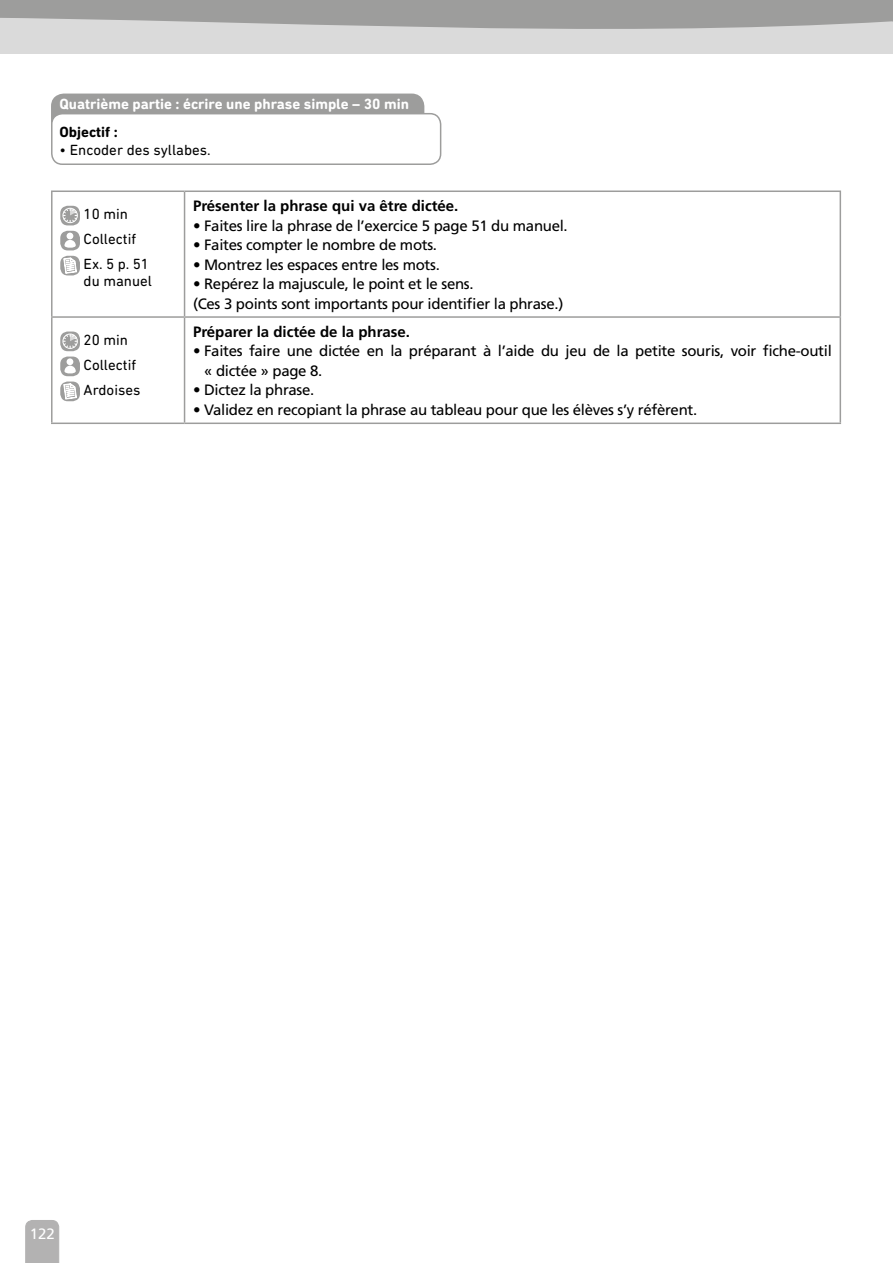
<style>
.page{position:relative;width:893px;height:1263px;background:#fff}
.page>*{position:absolute;margin:0;border:0;box-sizing:border-box;transform-origin:0 0}
.t1{font:15px/19.5px "Frutiger LT Std";letter-spacing:-.02em;color:#000}
.t2{font:15px/25px "DIN Next Rounded LT Pro";color:#000}
.t3{font:700 15px "Frutiger LT Std";color:#000}
.t4{font:700 15px "DIN Next Rounded LT Pro";color:#fff}
.t5{font:700 15px "DIN Next Rounded LT Pro";color:#000}
.t6{font:15px "Frutiger LT Std";color:#fff}
</style>
<div class="page">
<div style="left:0;top:6px;width:893px;height:48px;background:#dadada"></div>
<svg style="left:25px;top:1220px;width:34px;height:43px"></svg>
<svg style="left:0;top:13px;width:893px;height:16px"></svg>
<div style="left:0;top:0;width:893px;height:13px;background:#9d9d9c"></div>
<svg style="left:53px;top:192px;width:787px;height:231px"></svg>
<hr style="left:51px;top:190px;width:134px;height:2px;background:#9d9d9c">
<hr style="left:51px;top:192px;width:2px;height:124px;background:#9d9d9c">
<hr style="left:185px;top:190px;width:656px;height:2px;background:#9d9d9c">
<hr style="left:184px;top:192px;width:1px;height:124px;background:#9d9d9c">
<hr style="left:840px;top:192px;width:1px;height:124px;background:#9d9d9c">
<hr style="left:51px;top:316px;width:134px;height:2px;background:#9d9d9c">
<hr style="left:51px;top:318px;width:2px;height:105px;background:#9d9d9c">
<hr style="left:185px;top:316px;width:656px;height:2px;background:#9d9d9c">
<hr style="left:184px;top:318px;width:1px;height:105px;background:#9d9d9c">
<hr style="left:840px;top:318px;width:1px;height:105px;background:#9d9d9c">
<hr style="left:51px;top:423px;width:134px;height:1px;background:#9d9d9c">
<hr style="left:185px;top:423px;width:656px;height:1px;background:#9d9d9c">
<div style="left:60px;top:206px;width:20px;height:19px;background:#9d9d9c;border-radius:8px"></div>
<div style="left:62px;top:208px;width:16px;height:15px;border:1px solid #fff;border-radius:50%"></div>
<svg style="left:63px;top:208px;width:14px;height:15px"></svg>
<div style="left:60px;top:231px;width:20px;height:19px;background:#9d9d9c;border-radius:8px"></div>
<svg style="left:64px;top:233px;width:12px;height:15px"></svg>
<div style="left:60px;top:256px;width:20px;height:19px;background:#9d9d9c;border-radius:8px"></div>
<svg style="left:63px;top:257px;width:14px;height:17px"></svg>
<div style="left:60px;top:332px;width:20px;height:19px;background:#9d9d9c;border-radius:8px"></div>
<div style="left:62px;top:334px;width:16px;height:15px;border:1px solid #fff;border-radius:50%"></div>
<svg style="left:63px;top:334px;width:14px;height:14px"></svg>
<div style="left:60px;top:357px;width:20px;height:19px;background:#9d9d9c;border-radius:8px"></div>
<div style="left:67px;top:358px;width:6px;height:7px;background:#fff;border-radius:50%"></div>
<svg style="left:64px;top:366px;width:12px;height:8px"></svg>
<div style="left:60px;top:382px;width:20px;height:19px;background:#9d9d9c;border-radius:8px"></div>
<svg style="left:63px;top:383px;width:14px;height:17px"></svg>
<div style="left:51px;top:94px;width:373px;height:46px;background:#9d9d9c;border-radius:13px"></div>
<div style="left:52px;top:114px;width:389px;height:50px;background:#fff;border-radius:11px"></div>
<div style="left:51px;top:113px;width:390px;height:52px;border:2px solid #9d9d9c;border-radius:11px"></div>
<p class="t4" style="left:60px;top:95px;width:351px">Quatrième partie : écrire une phrase simple – 30 min</p>
<p class="t5" style="left:60px;top:123px;width:60px">Objectif :</p>
<p class="t2" style="left:60px;top:137px;width:153px">• Encoder des syllabes.</p>
<p class="t2" style="left:84px;top:202px;width:67px">10 min<br>Collectif<br>Ex. 5 p. 51</p>
<p class="t2" style="left:84px;top:268px;width:70px">du manuel</p>
<p class="t2" style="left:84px;top:327px;width:58px">20 min<br>Collectif<br>Ardoises</p>
<p class="t3" style="left:193px;top:197px;width:267px">Présenter la phrase qui va être dictée.</p>
<p class="t1" style="left:193px;top:216px;width:376px">• Faites lire la phrase de l’exercice 5 page 51 du manuel.</p>
<p class="t1" style="left:193px;top:235px;width:246px">• Faites compter le nombre de mots.</p>
<p class="t1" style="left:193px;top:255px;width:248px">• Montrez les espaces entre les mots.</p>
<p class="t1" style="left:193px;top:274px;width:372px">• Repérez la majuscule, le point et le sens.<br>(Ces 3 points sont importants pour identifier la phrase.)</p>
<p class="t3" style="left:193px;top:323px;width:219px">Préparer la dictée de la phrase.</p>
<p class="t1" style="left:204px;top:341px;width:629px;text-indent:-11px">• Faites faire une dictée en la préparant à l’aide du jeu de la petite souris, voir fiche-outil « dictée » page 8.</p>
<p class="t1" style="left:193px;top:380px;width:123px">• Dictez la phrase.</p>
<p class="t1" style="left:193px;top:400px;width:506px">• Validez en recopiant la phrase au tableau pour que les élèves s’y réfèrent.</p>
<p class="t6" style="left:30px;top:1224px;width:27px">122</p>
</div>
